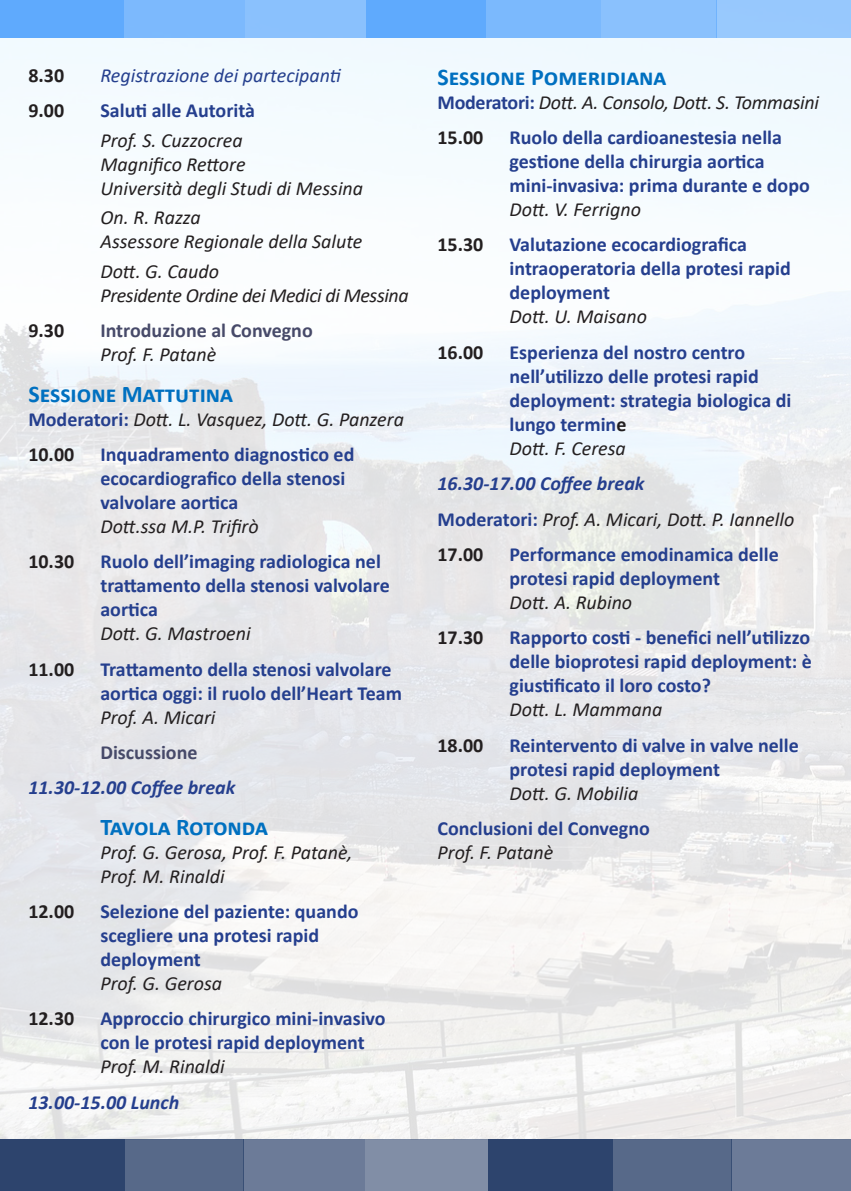
<style>
.page{position:relative;width:851px;height:1191px;background:#fff}
.page>*{position:absolute;margin:0;border:0;box-sizing:border-box;transform-origin:0 0}
.WW-Indice1{font:700 24px "Calibri";color:#0070c0}
.WW-Indice1-2{font:700 20px/24px "Calibri";color:#253f8e}
.WW-Indice1-3{font:italic 20px/24px "Calibri";color:#231f20}
.WW-Indice1-4{font:700 20px "Calibri";color:#231f20}
.WW-Indice1-5{font:italic 700 20px "Calibri";color:#253f8e}
.WW-Indice1-6{font:italic 20px/24px "Calibri";letter-spacing:-.02em;color:#231f20}
.WW-Indice1-7{font:700 20px "Calibri";color:#474a69}
.WW-Indice1-8{font:italic 20px "Calibri";color:#253f8e}
.s1{font-weight:700;font-style:normal;color:#253f8e}
.s2{color:#231f20}
.s3{font-weight:400;font-style:italic;color:#231f20}
</style>
<div class="page">
<img style="left:0;top:38px;width:850px;height:1101px">
<div style="left:0;top:0;width:124px;height:38px;background:#5faafd"></div>
<div style="left:367px;top:0;width:119px;height:38px;background:#5faafd"></div>
<div style="left:485px;top:0;width:115px;height:38px;background:#7bb9fd"></div>
<div style="left:600px;top:0;width:116px;height:38px;background:#8ac1fd"></div>
<div style="left:716px;top:0;width:134px;height:38px;background:#98c8fd"></div>
<div style="left:124px;top:0;width:121px;height:38px;background:#7cb9fd"></div>
<div style="left:245px;top:0;width:122px;height:38px;background:#8ac1fd"></div>
<hr style="left:850px;top:0;width:1px;height:38px;background:#5faafd">
<div style="left:0;top:1139px;width:125px;height:52px;background:#2d446d"></div>
<div style="left:125px;top:1139px;width:119px;height:52px;background:#576989"></div>
<div style="left:244px;top:1139px;width:121px;height:52px;background:#6c7b98"></div>
<div style="left:365px;top:1139px;width:123px;height:52px;background:#818ea6"></div>
<div style="left:488px;top:1139px;width:124px;height:52px;background:#2d446d"></div>
<div style="left:612px;top:1139px;width:119px;height:52px;background:#576989"></div>
<div style="left:731px;top:1139px;width:119px;height:52px;background:#6c7b98"></div>
<p class="WW-Indice1-4" style="left:28px;top:61px;width:37px">8.30</p>
<p class="WW-Indice1-8" style="left:100px;top:61px;width:242px">Registrazione dei partecipanti</p>
<p class="WW-Indice1-4" style="left:28px;top:96px;width:37px">9.00</p>
<p class="WW-Indice1-2" style="left:100px;top:98px;width:156px">Saluti alle Autorità</p>
<p class="WW-Indice1-3" style="left:100px;top:127px;width:264px">Prof. S. Cuzzocrea<br>Magnifico Rettore<br>Università degli Studi di Messina</p>
<p class="WW-Indice1-3" style="left:100px;top:205px;width:263px">On. R. Razza<br>Assessore Regionale della Salute</p>
<p class="WW-Indice1-6" style="left:100px;top:258px;width:310px">Dott. G. Caudo<br>Presidente Ordine dei Medici di Messina</p>
<p class="WW-Indice1-4" style="left:28px;top:317px;width:37px">9.30</p>
<p class="WW-Indice1-7" style="left:100px;top:317px;width:214px">Introduzione al Convegno</p>
<p class="WW-Indice1-3" style="left:100px;top:342px;width:117px">Prof. F. Patanè</p>
<p class="WW-Indice1" style="left:28px;top:377px;width:206px">Sessione Mattutina</p>
<p class="WW-Indice1-3" style="left:28px;top:406px;width:377px"><span class="s1">Moderatori:</span> Dott. L. Vasquez, Dott. G. Panzera</p>
<p class="WW-Indice1-4" style="left:28px;top:440px;width:47px">10.00</p>
<p class="WW-Indice1-2" style="left:100px;top:442px;width:255px">Inquadramento diagnostico ed ecocardiografico della stenosi valvolare aortica</p>
<p class="WW-Indice1-3" style="left:100px;top:513px;width:160px">Dott.ssa M.P. Trifirò</p>
<p class="WW-Indice1-4" style="left:28px;top:547px;width:47px">10.30</p>
<p class="WW-Indice1-2" style="left:100px;top:549px;width:291px">Ruolo dell’imaging radiologica nel trattamento della stenosi valvolare aortica</p>
<p class="WW-Indice1-3" style="left:100px;top:621px;width:152px">Dott. G. Mastroeni</p>
<p class="WW-Indice1-4" style="left:28px;top:655px;width:47px">11.00</p>
<p class="WW-Indice1-2" style="left:100px;top:657px;width:303px">Trattamento della stenosi valvolare aortica oggi: il ruolo dell’Heart Team</p>
<p class="WW-Indice1-3" style="left:100px;top:704px;width:116px">Prof. A. Micari</p>
<p class="WW-Indice1-7" style="left:100px;top:738px;width:99px">Discussione</p>
<p class="WW-Indice1-5" style="left:28px;top:773px;width:208px">11.30-12.00 Coffee break</p>
<p class="WW-Indice1" style="left:100px;top:809px;width:169px">Tavola Rotonda</p>
<p class="WW-Indice1-3" style="left:100px;top:839px;width:253px">Prof. G. Gerosa, Prof. F. Patanè,<br>Prof. M. Rinaldi</p>
<p class="WW-Indice1-4" style="left:28px;top:897px;width:47px">12.00</p>
<p class="WW-Indice1-2" style="left:100px;top:899px;width:259px">Selezione del paziente: quando scegliere una protesi rapid deployment</p>
<p class="WW-Indice1-3" style="left:100px;top:970px;width:123px">Prof. G. Gerosa</p>
<p class="WW-Indice1-4" style="left:28px;top:1004px;width:47px">12.30</p>
<p class="WW-Indice1-2" style="left:100px;top:1006px;width:287px">Approccio chirurgico mini-invasivo con le protesi rapid deployment</p>
<p class="WW-Indice1-3" style="left:100px;top:1053px;width:126px">Prof. M. Rinaldi</p>
<p class="WW-Indice1-5" style="left:28px;top:1088px;width:152px">13.00-15.00 Lunch</p>
<p class="WW-Indice1" style="left:437px;top:60px;width:230px">Sessione Pomeridiana</p>
<p class="WW-Indice1-3" style="left:437px;top:89px;width:383px"><span class="s1">Moderatori:</span> Dott. A. Consolo, Dott. S. Tommasini</p>
<p class="WW-Indice1-4" style="left:437px;top:123px;width:47px">15.00</p>
<p class="WW-Indice1-2" style="left:509px;top:125px;width:302px">Ruolo della cardioanestesia nella gestione della chirurgia aortica mini-invasiva: prima durante e dopo</p>
<p class="WW-Indice1-3" style="left:509px;top:196px;width:133px">Dott. V. Ferrigno</p>
<p class="WW-Indice1-4" style="left:437px;top:231px;width:47px">15.30</p>
<p class="WW-Indice1-2" style="left:509px;top:232px;width:283px">Valutazione ecocardiografica intraoperatoria della protesi rapid deployment</p>
<p class="WW-Indice1-3" style="left:509px;top:304px;width:139px">Dott. U. Maisano</p>
<p class="WW-Indice1-4" style="left:437px;top:338px;width:47px">16.00</p>
<p class="WW-Indice1-2" style="left:509px;top:340px;width:283px">Esperienza del nostro centro nell’utilizzo delle protesi rapid deployment: strategia biologica di lungo termin<span class="s2">e</span></p>
<p class="WW-Indice1-3" style="left:509px;top:435px;width:118px">Dott. F. Ceresa</p>
<p class="WW-Indice1-5" style="left:437px;top:469px;width:208px">16.30-17.00 Coffee break</p>
<p class="WW-Indice1-3" style="left:437px;top:506px;width:358px"><span class="s1">Moderatori:</span> Prof. A. Micari, Dott. P. Iannello</p>
<p class="WW-Indice1-4" style="left:437px;top:540px;width:47px">17.00</p>
<p class="WW-Indice1-2" style="left:509px;top:542px;width:271px">Performance emodinamica delle protesi rapid deployment</p>
<p class="WW-Indice1-3" style="left:509px;top:589px;width:124px">Dott. A. Rubino</p>
<p class="WW-Indice1-4" style="left:437px;top:623px;width:47px">17.30</p>
<p class="WW-Indice1-2" style="left:509px;top:625px;width:304px;text-align:justify">Rapporto costi - benefici nell’utilizzo delle bioprotesi rapid deployment: è giustificato il loro costo?</p>
<p class="WW-Indice1-3" style="left:509px;top:696px;width:154px">Dott. L. Mammana</p>
<p class="WW-Indice1-4" style="left:437px;top:731px;width:47px">18.00</p>
<p class="WW-Indice1-2" style="left:509px;top:732px;width:291px">Reintervento di valve in valve nelle protesi rapid deployment</p>
<p class="WW-Indice1-3" style="left:509px;top:780px;width:130px">Dott. G. Mobilia</p>
<p class="WW-Indice1-2" style="left:437px;top:816px;width:214px">Conclusioni del Convegno<br><span class="s3">Prof. F. Patanè</span></p>
</div>
